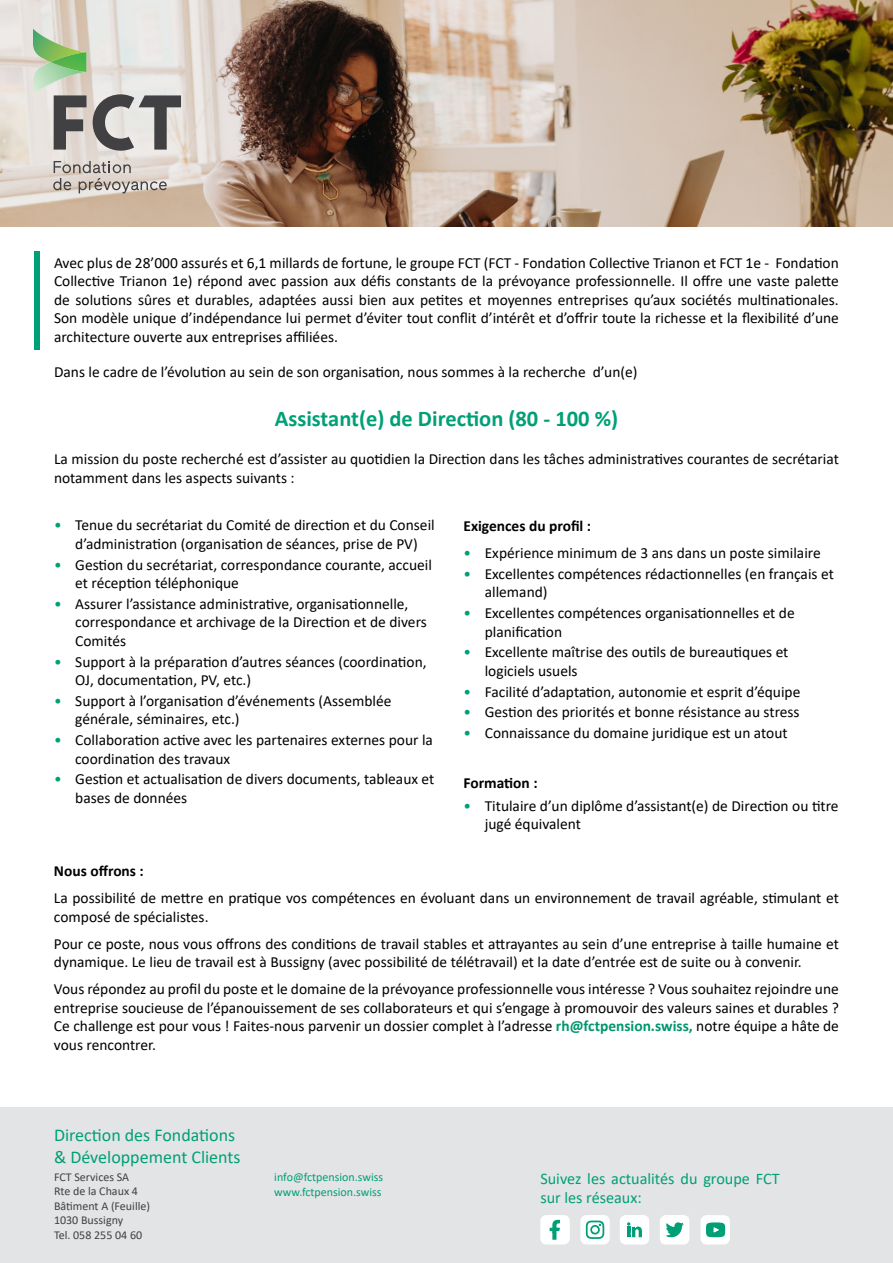
<style>
.page{position:relative;width:893px;height:1263px;background:#fff}
.page>*{position:absolute;margin:0;border:0;box-sizing:border-box;transform-origin:0 0}
.t1{font:700 22.5px "Calibri";color:#00a077}
.t2{font:18px/21.6px "Calibri";color:#00a077}
.t3{font:16.2px/19.5px "Calibri";color:#00a077}
.t4{font:15.45px/18.6px "Calibri";color:#000}
.t5{font:700 15.45px "Calibri";color:#000}
.t6{font:12px/14.5px "Calibri";color:#414042}
.t7{font:12px/14.7px "Calibri";color:#00a077}
.s1{color:#00a077}
.s2{font-weight:700;color:#00966e}
</style>
<div class="page">
<div style="left:0;top:1108px;width:893px;height:155px;background:#e3e4e5"></div>
<div style="left:540px;top:1215px;width:30px;height:29px;background:#fff;border-radius:6px"></div>
<div style="left:580px;top:1215px;width:30px;height:29px;background:#fff;border-radius:6px"></div>
<div style="left:620px;top:1215px;width:29px;height:29px;background:#fff;border-radius:6px"></div>
<div style="left:660px;top:1215px;width:29px;height:29px;background:#fff;border-radius:6px"></div>
<div style="left:701px;top:1215px;width:29px;height:29px;background:#fff;border-radius:6px"></div>
<svg style="left:621px;top:1222px;width:27px;height:21px"></svg>
<svg style="left:542px;top:1216px;width:25px;height:28px"></svg>
<svg style="left:582px;top:1216px;width:27px;height:23px"></svg>
<svg style="left:661px;top:1216px;width:27px;height:27px"></svg>
<svg style="left:702px;top:1222px;width:24px;height:21px"></svg>
<img style="left:0;top:0;width:893px;height:227px">
<svg style="left:53px;top:161px;width:114px;height:32px;background:#c3bbb5"></svg>
<svg style="left:33px;top:29px;width:53px;height:121px;background:#acb9a1"></svg>
<svg style="left:93px;top:94px;width:88px;height:57px;background:#a2a09e"></svg>
<div style="left:34px;top:251px;width:5px;height:99px;background:#00a077"></div>
<p class="t4" style="left:54px;top:253px;width:786px;text-align:justify">Avec plus de 28’000 assurés et 6,1 millards de fortune, le groupe FCT (FCT - Fondation Collective Trianon et FCT 1e - Fondation Collective Trianon 1e) répond avec passion aux défis constants de la prévoyance professionnelle. Il offre une vaste palette de solutions sûres et durables, adaptées aussi bien aux petites et moyennes entreprises qu’aux sociétés multinationales.<br>Son modèle unique d’indépendance lui permet d’éviter tout conflit d’intérêt et d’offrir toute la richesse et la flexibilité d’une architecture ouverte aux entreprises affiliées.</p>
<p class="t4" style="left:54px;top:362px;width:585px">Dans le cadre de l’évolution au sein de son organisation, nous sommes à la recherche d’un(e)</p>
<h1 class="t1" style="left:275px;top:402px;width:345px">Assistant(e) de Direction (80 - 100 %)</h1>
<p class="t4" style="left:54px;top:450px;width:786px">La mission du poste recherché est d’assister au quotidien la Direction dans les tâches administratives courantes de secrétariat notamment dans les aspects suivants :</p>
<p class="t5" style="left:463px;top:515px;width:129px">Exigences du profil :</p>
<p class="t4" style="left:463px;top:543px;width:359px"><span class="s1">•</span> Expérience minimum de 3 ans dans un poste similaire</p>
<p class="t4" style="left:485px;top:564px;width:351px;text-indent:-21px"><span class="s1">•</span> Excellentes compétences rédactionnelles (en français et allemand)</p>
<p class="t4" style="left:485px;top:603px;width:311px;text-indent:-21px"><span class="s1">•</span> Excellentes compétences organisationnelles et de planification</p>
<p class="t4" style="left:485px;top:642px;width:305px;text-indent:-21px"><span class="s1">•</span> Excellente maîtrise des outils de bureautiques et logiciels usuels</p>
<p class="t4" style="left:463px;top:682px;width:338px"><span class="s1">•</span> Facilité d’adaptation, autonomie et esprit d’équipe</p>
<p class="t4" style="left:463px;top:702px;width:338px"><span class="s1">•</span> Gestion des priorités et bonne résistance au stress</p>
<p class="t4" style="left:463px;top:723px;width:326px"><span class="s1">•</span> Connaissance du domaine juridique est un atout</p>
<p class="t5" style="left:463px;top:772px;width:76px">Formation :</p>
<p class="t4" style="left:485px;top:796px;width:355px;text-indent:-21px"><span class="s1">•</span> Titulaire d’un diplôme d’assistant(e) de Direction ou titre jugé équivalent</p>
<p class="t5" style="left:54px;top:860px;width:91px">Nous offrons :</p>
<p class="t4" style="left:54px;top:888px;width:786px">La possibilité de mettre en pratique vos compétences en évoluant dans un environnement de travail agréable, stimulant et composé de spécialistes.</p>
<p class="t4" style="left:54px;top:934px;width:786px">Pour ce poste, nous vous offrons des conditions de travail stables et attrayantes au sein d’une entreprise à taille humaine et dynamique. Le lieu de travail est à Bussigny (avec possibilité de télétravail) et la date d’entrée est de suite ou à convenir.</p>
<p class="t4" style="left:54px;top:979px;width:786px;text-align:justify">Vous répondez au profil du poste et le domaine de la prévoyance professionnelle vous intéresse ? Vous souhaitez rejoindre une entreprise soucieuse de l’épanouissement de ses collaborateurs et qui s’engage à promouvoir des valeurs saines et durables ?<br>Ce challenge est pour vous ! Faites-nous parvenir un dossier complet à l’adresse <span class="s2">rh@fctpension.swiss,</span> notre équipe a hâte de vous rencontrer.</p>
<p class="t4" style="left:54px;top:516px;width:382px;text-align:center"><span class="s1">•</span> Tenue du secrétariat du Comité de direction et du Conseil d’administration (organisation de séances, prise de PV)</p>
<p class="t4" style="left:75px;top:555px;width:358px;text-indent:-21px"><span class="s1">•</span> Gestion du secrétariat, correspondance courante, accueil et réception téléphonique</p>
<p class="t4" style="left:75px;top:594px;width:353px;text-indent:-21px"><span class="s1">•</span> Assurer l’assistance administrative, organisationnelle, correspondance et archivage de la Direction et de divers<br>Comités</p>
<p class="t4" style="left:75px;top:652px;width:353px;text-indent:-21px"><span class="s1">•</span> Support à la préparation d’autres séances (coordination,<br>OJ, documentation, PV, etc.)</p>
<p class="t4" style="left:75px;top:691px;width:318px;text-indent:-21px"><span class="s1">•</span> Support à l’organisation d’événements (Assemblée générale, séminaires, etc.)</p>
<p class="t4" style="left:75px;top:730px;width:359px;text-indent:-21px"><span class="s1">•</span> Collaboration active avec les partenaires externes pour la coordination des travaux</p>
<p class="t4" style="left:75px;top:769px;width:361px;text-indent:-21px"><span class="s1">•</span> Gestion et actualisation de divers documents, tableaux et bases de données</p>
<p class="t2" style="left:54px;top:1124px;width:188px">Direction des Fondations &amp; Développement Clients</p>
<p class="t6" style="left:54px;top:1169px;width:98px">FCT Services SA<br>Rte de la Chaux 4<br>Bâtiment A (Feuille)<br>1030 Bussigny<br>Tel. 058 255 04 60</p>
<p class="t7" style="left:274px;top:1169px;width:110px">info@fctpension.swiss www.fctpension.swiss</p>
<p class="t3" style="left:540px;top:1168px;width:241px">Suivez les actualités du groupe FCT sur les réseaux:</p>
</div>
